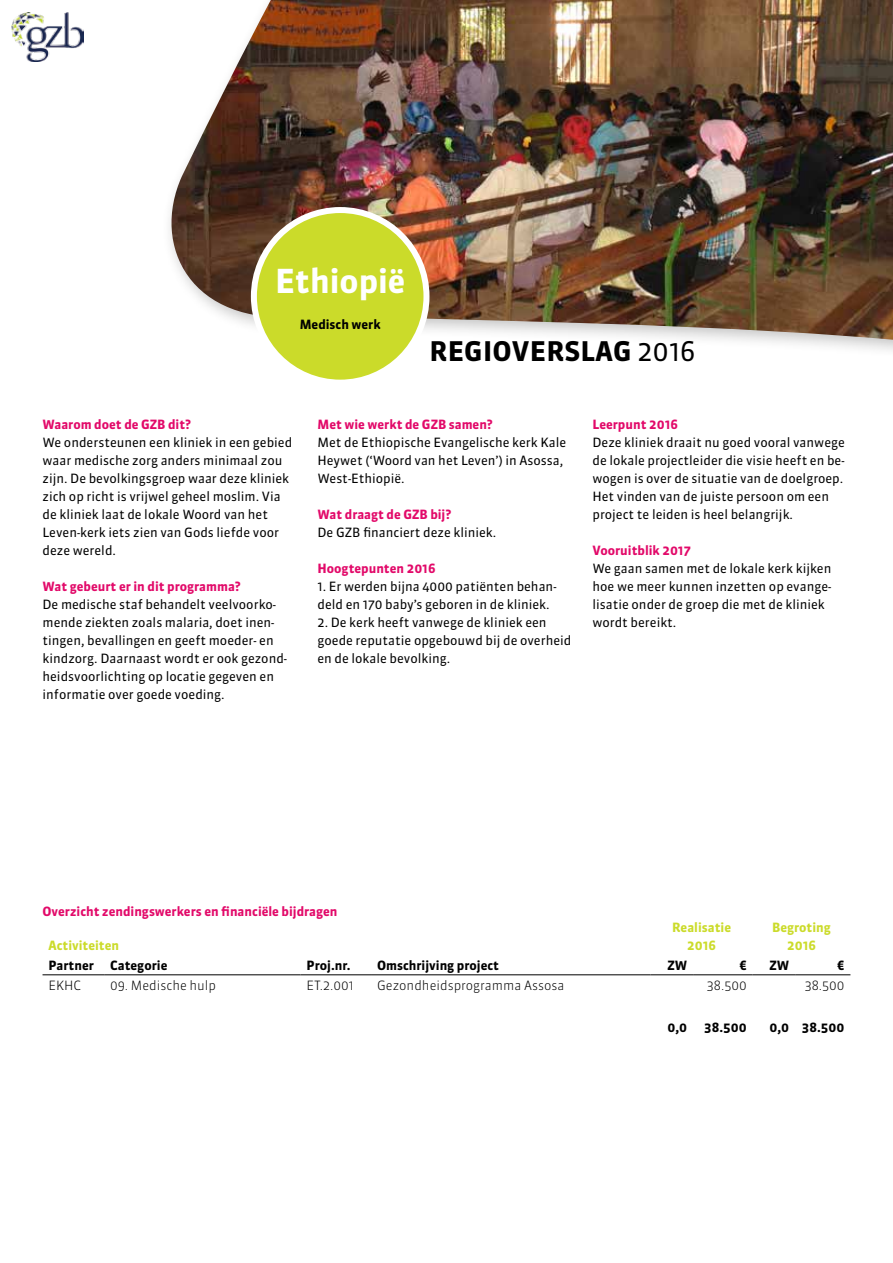
<style>
.page{position:relative;width:893px;height:1263px;background:#fff}
.page>*{position:absolute;margin:0;border:0;box-sizing:border-box;transform-origin:0 0}
.t1{font:700 33px "Sanuk OT";color:#fff}
.t2{font:700 27px "Sanuk OT";letter-spacing:.01em;color:#000}
.t3{font:12.75px/18px "Sanuk OT";color:#000}
.t4{font:700 12.75px "Sanuk OT";color:#e20969}
.t5{font:700 12.75px "Sanuk OT";color:#000}
.t6{font:300 12.75px "Sanuk OT";color:#000}
.t7{font:700 12.75px/18px "Sanuk OT";color:#cbdb2a;text-align:center}
.s1{font-weight:400}
</style>
<div class="page">
<hr style="left:43px;top:974px;width:61px;height:1px;background:#000">
<hr style="left:104px;top:974px;width:196px;height:1px;background:#000">
<hr style="left:300px;top:974px;width:71px;height:1px;background:#000">
<hr style="left:371px;top:974px;width:280px;height:1px;background:#000">
<hr style="left:651px;top:974px;width:42px;height:1px;background:#000">
<hr style="left:693px;top:974px;width:60px;height:1px;background:#000">
<hr style="left:753px;top:974px;width:42px;height:1px;background:#000">
<hr style="left:795px;top:974px;width:55px;height:1px;background:#000">
<img style="left:170px;top:0;width:723px;height:340px">
<div style="left:254px;top:210px;width:172px;height:173px;background:#cbdb2a;border-radius:50%"></div>
<div style="left:251px;top:207px;width:178px;height:179px;border:6px solid #fff;border-radius:50%"></div>
<img style="left:12px;top:13px;width:72px;height:49px">
<h1 class="t1" style="left:275px;top:261px;width:132px">Ethiopië</h1>
<p class="t5" style="left:300px;top:316px;width:82px">Medisch werk</p>
<h2 class="t2" style="left:430px;top:334px;width:267px">REGIOVERSLAG <span class="s1">2016</span></h2>
<p class="t4" style="left:43px;top:416px;width:150px">Waarom doet de GZB dit?</p>
<p class="t3" style="left:43px;top:433px;width:251px">We ondersteunen een kliniek in een gebied waar medische zorg anders minimaal zou zijn. De bevolkingsgroep waar deze kliniek zich op richt is vrijwel geheel moslim. Via de kliniek laat de lokale Woord van het Leven-kerk iets zien van Gods liefde voor deze wereld.</p>
<p class="t4" style="left:43px;top:578px;width:200px">Wat gebeurt er in dit programma?</p>
<p class="t3" style="left:43px;top:595px;width:246px">De medische staf behandelt veelvoorko&shy;mende ziekten zoals malaria, doet inen&shy;tingen, bevallingen en geeft moeder- en kindzorg. Daarnaast wordt er ook gezond&shy;heidsvoorlichting op locatie gegeven en informatie over goede voeding.</p>
<p class="t4" style="left:317px;top:416px;width:177px">Met wie werkt de GZB samen?</p>
<p class="t3" style="left:317px;top:433px;width:250px">Met de Ethiopische Evangelische kerk Kale<br>Heywet (‘Woord van het Leven’) in Asossa,<br>West-Ethiopië.</p>
<p class="t4" style="left:317px;top:506px;width:135px">Wat draagt de GZB bij?</p>
<p class="t3" style="left:317px;top:523px;width:180px">De GZB financiert deze kliniek.</p>
<p class="t4" style="left:317px;top:560px;width:120px">Hoogtepunten 2016</p>
<p class="t3" style="left:317px;top:577px;width:241px">1. Er werden bijna 4000 patiënten behan&shy;deld en 170 baby’s geboren in de kliniek.</p>
<p class="t3" style="left:317px;top:613px;width:255px">2. De kerk heeft vanwege de kliniek een goede reputatie opgebouwd bij de overheid en de lokale bevolking.</p>
<p class="t4" style="left:592px;top:416px;width:87px">Leerpunt 2016</p>
<p class="t3" style="left:592px;top:433px;width:254px">Deze kliniek draait nu goed vooral vanwege de lokale projectleider die visie heeft en be&shy;wogen is over de situatie van de doelgroep.<br>Het vinden van de juiste persoon om een project te leiden is heel belangrijk.</p>
<p class="t4" style="left:592px;top:542px;width:100px">Vooruitblik 2017</p>
<p class="t3" style="left:592px;top:559px;width:240px">We gaan samen met de lokale kerk kijken hoe we meer kunnen inzetten op evange&shy;lisatie onder de groep die met de kliniek wordt bereikt.</p>
<p class="t4" style="left:43px;top:903px;width:296px">Overzicht zendingswerkers en financiële bijdragen</p>
<p class="t7" style="left:49px;top:936px;width:72px">Activiteiten</p>
<p class="t7" style="left:672px;top:918px;width:60px">Realisatie<br>2016</p>
<p class="t7" style="left:772px;top:918px;width:60px">Begroting<br>2016</p>
<p class="t5" style="left:49px;top:957px;width:47px">Partner</p>
<p class="t5" style="left:110px;top:957px;width:59px">Categorie</p>
<p class="t5" style="left:306px;top:957px;width:46px">Proj.nr.</p>
<p class="t5" style="left:377px;top:957px;width:124px">Omschrijving project</p>
<p class="t5" style="left:667px;top:957px;width:21px">ZW</p>
<p class="t5" style="left:739px;top:957px;width:9px">€</p>
<p class="t5" style="left:769px;top:957px;width:21px">ZW</p>
<p class="t5" style="left:837px;top:957px;width:9px">€</p>
<p class="t6" style="left:49px;top:977px;width:34px">EKHC</p>
<p class="t6" style="left:110px;top:977px;width:107px">09. Medische hulp</p>
<p class="t6" style="left:306px;top:977px;width:49px">ET.2.001</p>
<p class="t6" style="left:377px;top:977px;width:189px">Gezondheidsprogramma Assosa</p>
<p class="t6" style="left:707px;top:977px;width:41px">38.500</p>
<p class="t6" style="left:805px;top:977px;width:41px">38.500</p>
<p class="t5" style="left:667px;top:1019px;width:21px">0,0</p>
<p class="t5" style="left:704px;top:1019px;width:44px">38.500</p>
<p class="t5" style="left:769px;top:1019px;width:77px">0,0 38.500</p>
</div>
